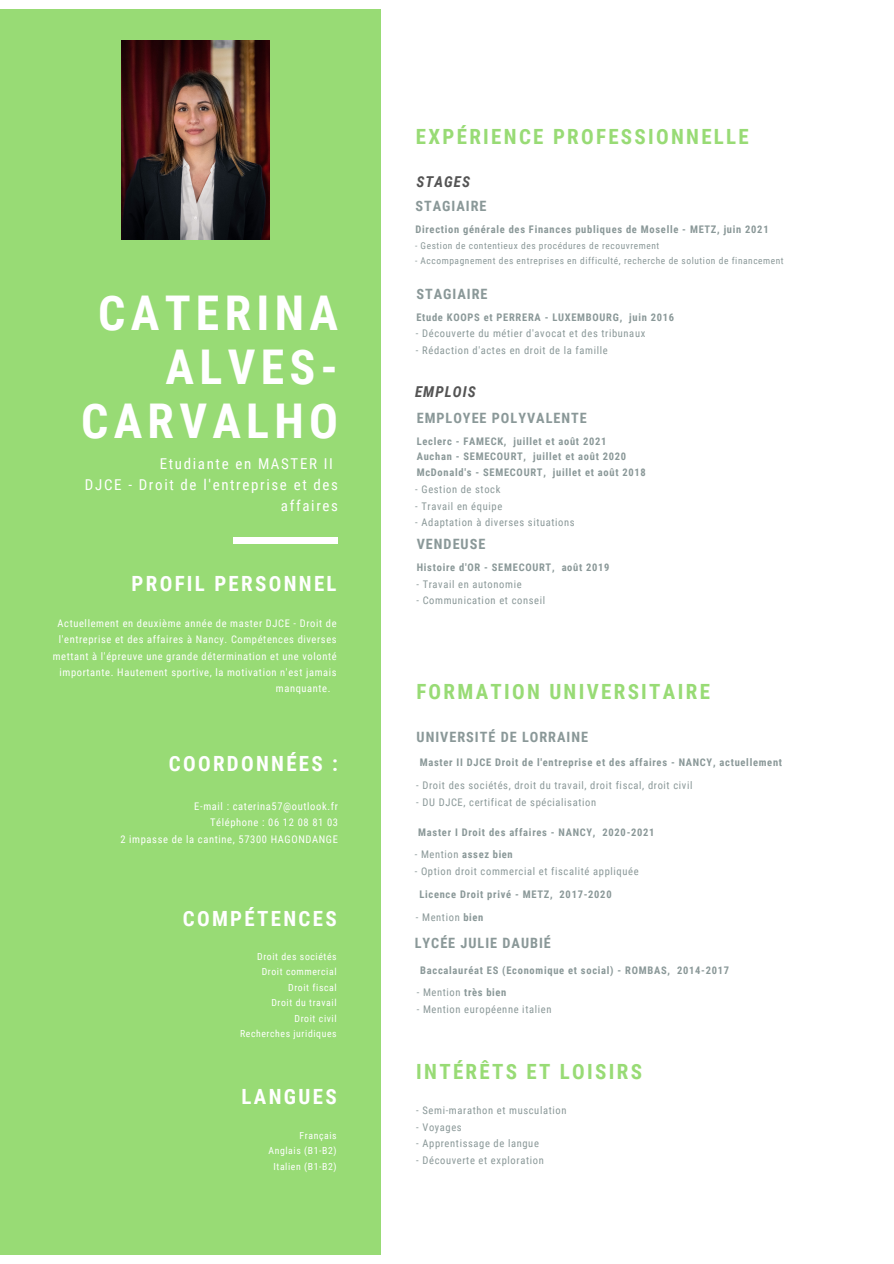
<style>
.page{position:relative;width:894px;height:1264px;background:#fff}
.page>*{position:absolute;margin:0;border:0;box-sizing:border-box;transform-origin:0 0}
.t1{font:700 47.85px/53.7px "Roboto Condensed";letter-spacing:.11em;color:#fff;text-align:right}
.t2{font:700 21px "Roboto Condensed";letter-spacing:.11em;color:#98db75}
.t3{font:700 21px "Roboto Condensed";letter-spacing:.11em;color:#fff}
.t4{font:15px/20.9px "Roboto Condensed";letter-spacing:.11em;color:#fff;text-align:right}
.t5{font:italic 700 15px "Roboto Condensed";letter-spacing:.07em;color:#545454}
.t6{font:700 14.25px "Roboto Condensed";letter-spacing:.07em;color:#8a9898}
.t7{font:10.5px "Roboto Condensed";letter-spacing:.06em;color:#8a9898}
.t8{font:700 10.5px "Roboto Condensed";letter-spacing:.07em;color:#8a9898}
.t9{font:10.5px "Roboto Condensed";letter-spacing:.06em;color:#fff}
.t10{font:9.75px "Roboto Condensed";letter-spacing:.06em;color:#fff}
.t11{font:9.45px "Roboto Condensed";letter-spacing:.06em;color:#8a9898}
.s1{font-weight:400}
.s2{font-weight:700}
</style>
<div class="page">
<div style="left:0;top:9px;width:380px;height:1246px;background:#98db75"></div>
<div style="left:233px;top:537px;width:104px;height:6px;background:#fff"></div>
<img style="left:121px;top:40px;width:149px;height:200px">
<p class="t1" style="left:81px;top:287px;width:258px">CATERINA<br>ALVES-<br>CARVALHO</p>
<p class="t4" style="left:160px;top:453px;width:175px">Etudiante en MASTER II</p>
<p class="t4" style="left:85px;top:474px;width:254px">DJCE - Droit de l'entreprise et des affaires</p>
<p class="t3" style="left:131px;top:571px;width:206px">PROFIL PERSONNEL</p>
<p class="t9" style="left:58px;top:617px;width:280px">Actuellement en deuxième année de master DJCE - Droit de</p>
<p class="t9" style="left:59px;top:633px;width:279px">l'entreprise et des affaires à Nancy. Compétences diverses</p>
<p class="t9" style="left:53px;top:649px;width:285px">mettant à l'épreuve une grande détermination et une volonté</p>
<p class="t9" style="left:59px;top:666px;width:278px">importante. Hautement sportive, la motivation n'est jamais</p>
<p class="t9" style="left:276px;top:682px;width:56px">manquante.</p>
<p class="t3" style="left:169px;top:752px;width:171px">COORDONNÉES :</p>
<p class="t9" style="left:194px;top:800px;width:145px">E-mail : caterina57@outlook.fr</p>
<p class="t9" style="left:210px;top:816px;width:129px">Téléphone : 06 12 08 81 03</p>
<p class="t9" style="left:120px;top:833px;width:219px">2 impasse de la cantine, 57300 HAGONDANGE</p>
<p class="t3" style="left:183px;top:906px;width:155px">COMPÉTENCES</p>
<p class="t10" style="left:257px;top:950px;width:81px">Droit des sociétés</p>
<p class="t10" style="left:262px;top:966px;width:76px">Droit commercial</p>
<p class="t10" style="left:288px;top:981px;width:50px">Droit fiscal</p>
<p class="t10" style="left:271px;top:997px;width:67px">Droit du travail</p>
<p class="t10" style="left:294px;top:1012px;width:44px">Droit civil</p>
<p class="t10" style="left:240px;top:1028px;width:98px">Recherches juridiques</p>
<p class="t3" style="left:241px;top:1084px;width:96px">LANGUES</p>
<p class="t10" style="left:299px;top:1129px;width:39px">Français</p>
<p class="t10" style="left:268px;top:1145px;width:70px">Anglais (B1-B2)</p>
<p class="t10" style="left:273px;top:1160px;width:65px">Italien (B1-B2)</p>
<p class="t2" style="left:416px;top:125px;width:334px">EXPÉRIENCE PROFESSIONNELLE</p>
<p class="t5" style="left:416px;top:173px;width:55px">STAGES</p>
<p class="t6" style="left:415px;top:198px;width:73px">STAGIAIRE</p>
<p class="t8" style="left:415px;top:223px;width:354px">Direction générale des Finances publiques de Moselle - METZ, juin 2021</p>
<p class="t11" style="left:415px;top:240px;width:246px">- Gestion de contentieux des procédures de recouvrement</p>
<p class="t11" style="left:415px;top:256px;width:370px">- Accompagnement des entreprises en difficulté, recherche de solution de financement</p>
<p class="t6" style="left:416px;top:285px;width:73px">STAGIAIRE</p>
<p class="t8" style="left:416px;top:311px;width:259px">Etude KOOPS et PERRERA - LUXEMBOURG, juin 2016</p>
<p class="t7" style="left:416px;top:327px;width:231px">- Découverte du métier d'avocat et des tribunaux</p>
<p class="t7" style="left:416px;top:344px;width:193px">- Rédaction d'actes en droit de la famille</p>
<p class="t5" style="left:415px;top:383px;width:62px">EMPLOIS</p>
<p class="t6" style="left:416px;top:409px;width:171px">EMPLOYEE POLYVALENTE</p>
<p class="t8" style="left:416px;top:435px;width:191px">Leclerc - FAMECK, juillet et août 2021</p>
<p class="t8" style="left:416px;top:450px;width:211px">Auchan - SEMECOURT, juillet et août 2020</p>
<p class="t8" style="left:416px;top:466px;width:230px">McDonald's - SEMECOURT, juillet et août 2018</p>
<p class="t7" style="left:415px;top:483px;width:87px">- Gestion de stock</p>
<p class="t7" style="left:415px;top:500px;width:88px">- Travail en équipe</p>
<p class="t7" style="left:415px;top:516px;width:161px">- Adaptation à diverses situations</p>
<p class="t6" style="left:416px;top:535px;width:70px">VENDEUSE</p>
<p class="t8" style="left:416px;top:561px;width:194px">Histoire d'OR - SEMECOURT, août 2019</p>
<p class="t7" style="left:416px;top:578px;width:107px">- Travail en autonomie</p>
<p class="t7" style="left:416px;top:594px;width:130px">- Communication et conseil</p>
<p class="t2" style="left:416px;top:679px;width:295px">FORMATION UNIVERSITAIRE</p>
<p class="t6" style="left:416px;top:728px;width:173px">UNIVERSITÉ DE LORRAINE</p>
<p class="t7" style="left:416px;top:779px;width:278px">- Droit des sociétés, droit du travail, droit fiscal, droit civil</p>
<p class="t7" style="left:416px;top:796px;width:181px">- DU DJCE, certificat de spécialisation</p>
<p class="t8" style="left:419px;top:756px;width:364px">Master II DJCE Droit de l'entreprise et des affaires - NANCY, actuellement</p>
<p class="t8" style="left:418px;top:826px;width:238px">Master I Droit des affaires - NANCY, 2020-2021</p>
<p class="t8" style="left:414px;top:848px;width:100px"><span class="s1">- Mention</span> assez bien</p>
<p class="t7" style="left:414px;top:865px;width:225px">- Option droit commercial et fiscalité appliquée</p>
<p class="t8" style="left:419px;top:888px;width:194px">Licence Droit privé - METZ, 2017-2020</p>
<p class="t7" style="left:415px;top:911px;width:69px">- Mention <span class="s2">bien</span></p>
<p class="t6" style="left:414px;top:934px;width:138px">LYCÉE JULIE DAUBIÉ</p>
<p class="t8" style="left:420px;top:964px;width:310px">Baccalauréat ES (Economique et social) - ROMBAS, 2014-2017</p>
<p class="t7" style="left:416px;top:986px;width:91px">- Mention <span class="s2">très bien</span></p>
<p class="t7" style="left:416px;top:1003px;width:136px">- Mention européenne italien</p>
<p class="t2" style="left:416px;top:1059px;width:227px">INTÉRÊTS ET LOISIRS</p>
<p class="t7" style="left:416px;top:1104px;width:152px">- Semi-marathon et musculation</p>
<p class="t7" style="left:416px;top:1120px;width:47px">- Voyages</p>
<p class="t7" style="left:416px;top:1137px;width:124px">- Apprentissage de langue</p>
<p class="t7" style="left:416px;top:1153px;width:129px">- Découverte et exploration</p>
</div>
